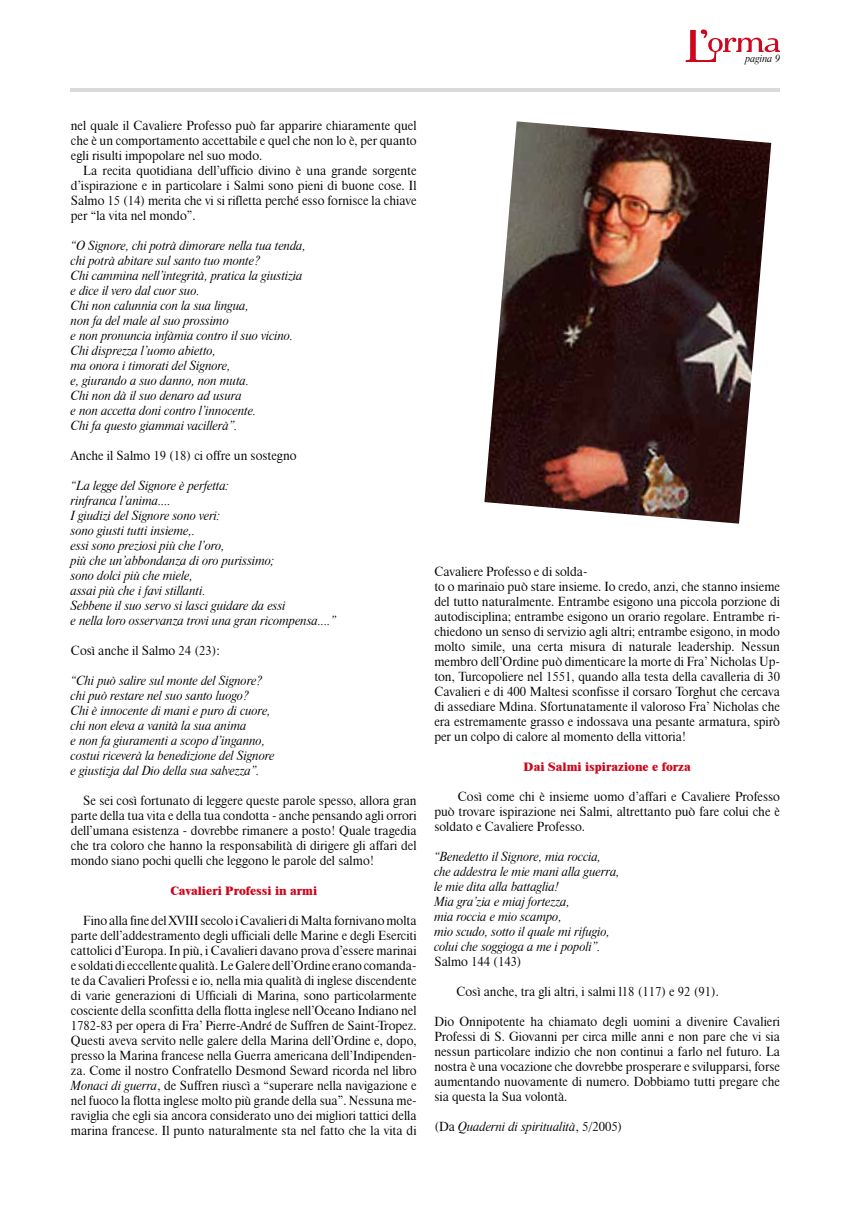
<style>
.page{position:relative;width:851px;height:1205px;background:#fff}
.page>*{position:absolute;margin:0;border:0;box-sizing:border-box;transform-origin:0 0}
.t1{font:12.5px/15px "Dutch 801 BT Roman Headline";color:#000;text-align:justify}
.t2{font:12.5px/15px "Dutch 801 BT Italic Headline";color:#000}
.t3{font:800 12.5px "Dutch 801 BT";color:#cd071e}
.t4{font:10px "Dutch 801 BT Italic Headline";color:#000}
.s1{font-family:"Dutch 801 BT Italic Headline"}
.s2{font-family:"Dutch 801 BT Roman Headline"}
</style>
<div class="page">
<svg style="left:685px;top:29px;width:94px;height:33px"></svg>
<div style="left:716px;top:54px;width:64px;height:15px;background:#fff"></div>
<hr style="left:71px;top:89px;width:709px;height:3px;background:#d9dadb">
<img style="left:484px;top:121px;width:287px;height:403px">
<p class="t4" style="left:745px;top:52px;width:36px">pagina 9</p>
<p class="t4" style="left:774px;top:52px;width:7px">3</p>
<p class="t1" style="left:71px;top:118px;width:347px">nel quale il Cavaliere Professo può far apparire chiaramente quel che è un comportamento accettabile e quel che non lo è, per quanto egli risulti impopolare nel suo modo.</p>
<p class="t1" style="left:71px;top:163px;width:347px;text-indent:12px">La recita quotidiana dell’ufficio divino è una grande sorgente d’ispirazione e in particolare i Salmi sono pieni di buone cose. Il Salmo 15 (14) merita che vi si rifletta perché esso fornisce la chiave per “la vita nel mondo”.</p>
<p class="t2" style="left:71px;top:238px;width:236px">“O Signore, chi potrà dimorare nella tua tenda, chi potrà abitare sul santo tuo monte?<br>Chi cammina nell’integrità, pratica la giustizia e dice il vero dal cuor suo.<br>Chi non calunnia con la sua lingua,<br>non fa del male al suo prossimo<br>e non pronuncia infàmia contro il suo vicino.<br>Chi disprezza l’uomo abietto,<br>ma onora i timorati del Signore,<br>e, giurando a suo danno, non muta.<br>Chi non dà il suo denaro ad usura<br>e non accetta doni contro l’innocente.<br>Chi fa questo giammai vacillerà”.</p>
<p class="t1" style="left:71px;top:448px;width:227px">Anche il Salmo 19 (18) ci offre un sostegno</p>
<p class="t2" style="left:71px;top:478px;width:267px">“La legge del Signore è perfetta:<br>rinfranca l’anima....<br>I giudizi del Signore sono veri:<br>sono giusti tutti insieme,.<br>essi sono preziosi più che l’oro,<br>più che un’abbondanza di oro purissimo;<br>sono dolci più che miele,<br>assai più che i favi stillanti.<br>Sebbene il suo servo si lasci guidare da essi<br>e nella loro osservanza trovi una gran ricompensa....”</p>
<p class="t1" style="left:71px;top:643px;width:150px">Così anche il Salmo 24 (23):</p>
<p class="t2" style="left:71px;top:673px;width:205px">“Chi può salire sul monte del Signore? chi può restare nel suo santo luogo?<br>Chi è innocente di mani e puro di cuore, chi non eleva a vanità la sua anima<br>e non fa giuramenti a scopo d’inganno, costui riceverà la benedizione del Signore e giustizja dal Dio della sua salvezza”.</p>
<p class="t1" style="left:71px;top:793px;width:347px;text-indent:12px">Se sei così fortunato di leggere queste parole spesso, allora gran parte della tua vita e della tua condotta - anche pensando agli orrori dell’umana esistenza - dovrebbe rimanere a posto! Quale tragedia che tra coloro che hanno la responsabilità di dirigere gli affari del mondo siano pochi quelli che leggono le parole del salmo!</p>
<p class="t3" style="left:170px;top:883px;width:148px">Cavalieri Professi in armi</p>
<p class="t1" style="left:71px;top:913px;width:347px;text-indent:12px">Fino alla fine del XVIII secolo i Cavalieri di Malta fornivano molta parte dell’addestramento degli ufficiali delle Marine e degli Eserciti cattolici d’Europa. In più, i Cavalieri davano prova d’essere marinai e soldati di eccellente qualità. Le Galere dell’Ordine erano comanda&shy;te da Cavalieri Professi e io, nella mia qualità di inglese discendente di varie generazioni di Ufficiali di Marina, sono particolarmente cosciente della sconfitta della flotta inglese nell’Oceano Indiano nel 1782-83 per opera di Fra’ Pierre-André de Suffren de Saint-Tropez.<br>Questi aveva servito nelle galere della Marina dell’Ordine e, dopo, presso la Marina francese nella Guerra americana dell’Indipenden&shy;za. Come il nostro Confratello Desmond Seward ricorda nel libro <span class="s1">Monaci di guerra</span>, de Suffren riuscì a “superare nella navigazione e nel fuoco la flotta inglese molto più grande della sua”. Nessuna me&shy;raviglia che egli sia ancora considerato uno dei migliori tattici della marina francese. Il punto naturalmente sta nel fatto che la vita di</p>
<p class="t1" style="left:434px;top:564px;width:347px;text-align:left">Cavaliere Professo e di solda-<br>to o marinaio può stare insieme. Io credo, anzi, che stanno insieme del tutto naturalmente. Entrambe esigono una piccola porzione di autodisciplina; entrambe esigono un orario regolare. Entrambe ri&shy;chiedono un senso di servizio agli altri; entrambe esigono, in modo molto simile, una certa misura di naturale leadership. Nessun membro dell’Ordine può dimenticare la morte di Fra’ Nicholas Up&shy;ton, Turcopoliere nel 1551, quando alla testa della cavalleria di 30<br>Cavalieri e di 400 Maltesi sconfisse il corsaro Torghut che cercava di assediare Mdina. Sfortunatamente il valoroso Fra’ Nicholas che era estremamente grasso e indossava una pesante armatura, spirò per un colpo di calore al momento della vittoria!</p>
<p class="t3" style="left:523px;top:759px;width:169px">Dai Salmi ispirazione e forza</p>
<p class="t1" style="left:434px;top:789px;width:347px;text-indent:24px">Così come chi è insieme uomo d’affari e Cavaliere Professo può trovare ispirazione nei Salmi, altrettanto può fare colui che è soldato e Cavaliere Professo.</p>
<p class="t2" style="left:434px;top:849px;width:187px">“Benedetto il Signore, mia roccia, che addestra le mie mani alla guerra, le mie dita alla battaglia!<br>Mia gra’zia e miaj fortezza,<br>mia roccia e mio scampo,<br>mio scudo, sotto il quale mi rifugio, colui che soggioga a me i popoli”.</p>
<p class="t1" style="left:434px;top:954px;width:89px">Salmo 144 (143)</p>
<p class="t1" style="left:456px;top:984px;width:264px">Così anche, tra gli altri, i salmi l18 (117) e 92 (91).</p>
<p class="t1" style="left:434px;top:1014px;width:347px">Dio Onnipotente ha chiamato degli uomini a divenire Cavalieri Professi di S. Giovanni per circa mille anni e non pare che vi sia nessun particolare indizio che non continui a farlo nel futuro. La nostra è una vocazione che dovrebbe prosperare e svilupparsi, forse aumentando nuovamente di numero. Dobbiamo tutti pregare che sia questa la Sua volontà.</p>
<p class="t2" style="left:434px;top:1119px;width:189px"><span class="s2">(Da</span> Quaderni di spiritualità<span class="s2">, 5/2005)</span></p>
</div>
